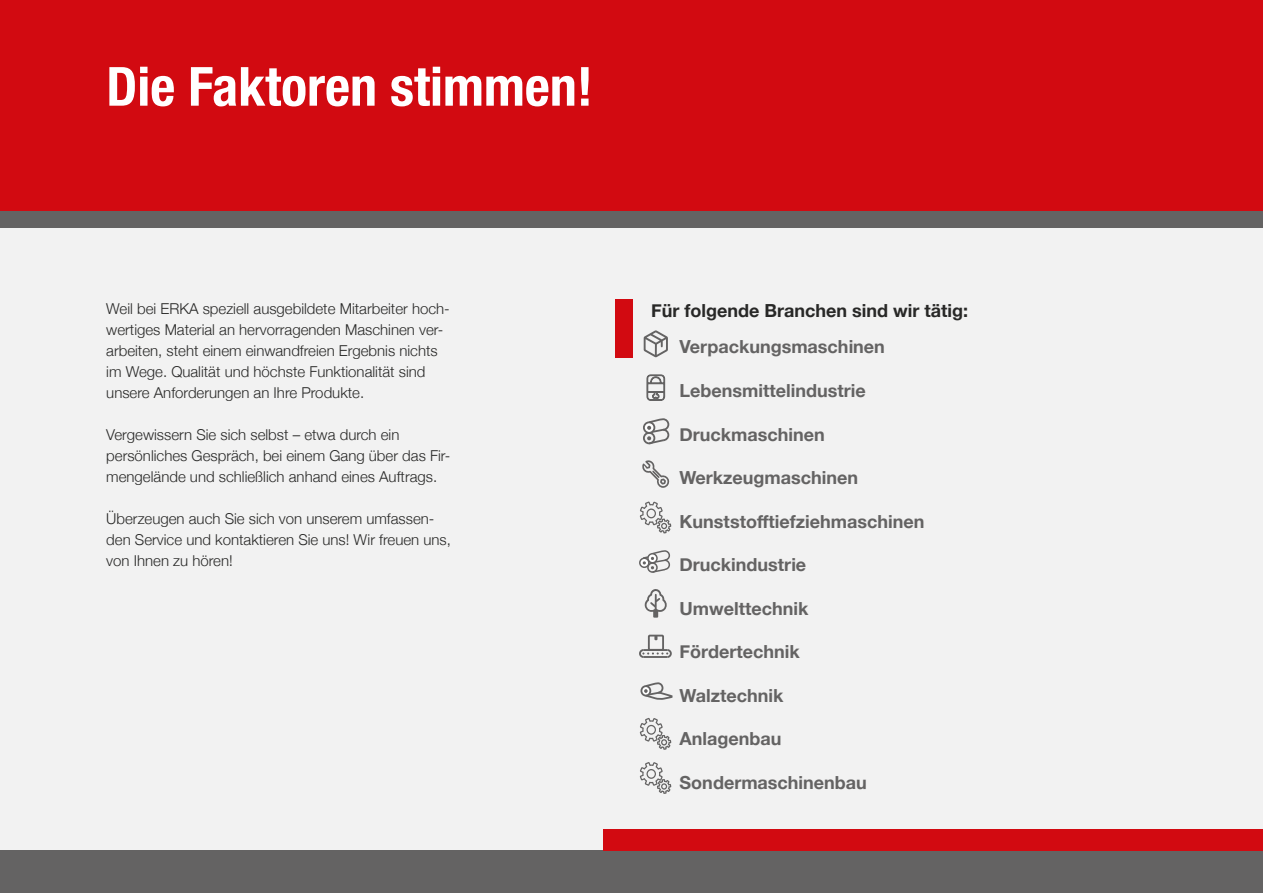
<style>
.page{position:relative;width:1263px;height:893px;background:#fff}
.page>*{position:absolute;margin:0;border:0;box-sizing:border-box;transform-origin:0 0}
.t1{font:700 condensed 54px "Helvetica Neue";color:#fff}
.t2{font:700 18px "Helvetica Neue";color:#646363}
.t3{font:700 18px "Helvetica Neue";color:#282827}
.t4{font:300 15px/21px "Helvetica Neue";color:#282827}
</style>
<div class="page">
<div style="left:0;top:227px;width:1263px;height:623px;background:#f2f2f2"></div>
<div style="left:0;top:850px;width:1263px;height:43px;background:#646363"></div>
<div style="left:0;top:209px;width:1263px;height:18px;background:#646363"></div>
<div style="left:0;top:0;width:1263px;height:210px;background:#d20a11"></div>
<div style="left:615px;top:299px;width:18px;height:58px;background:#d20a11"></div>
<svg style="left:644px;top:330px;width:24px;height:27px"></svg>
<div style="left:643px;top:432px;width:12px;height:12px;border:2px solid #646363;border-radius:50%"></div>
<div style="left:643px;top:421px;width:12px;height:13px;border:2px solid #646363;border-radius:50%"></div>
<svg style="left:645px;top:417px;width:25px;height:29px"></svg>
<svg style="left:642px;top:460px;width:28px;height:28px"></svg>
<div style="left:640px;top:685px;width:11px;height:11px;border:2px solid #646363;border-radius:50%"></div>
<svg style="left:643px;top:681px;width:31px;height:20px"></svg>
<div style="left:639px;top:557px;width:11px;height:11px;border:2px solid #646363;border-radius:50%"></div>
<svg style="left:641px;top:549px;width:30px;height:25px"></svg>
<svg style="left:638px;top:648px;width:35px;height:11px"></svg>
<div style="left:648px;top:635px;width:16px;height:16px;border:2px solid #646363"></div>
<svg style="left:654px;top:635px;width:3px;height:5px"></svg>
<svg style="left:644px;top:588px;width:23px;height:30px"></svg>
<svg style="left:640px;top:501px;width:31px;height:32px"></svg>
<svg style="left:640px;top:718px;width:31px;height:32px"></svg>
<svg style="left:640px;top:762px;width:31px;height:32px"></svg>
<svg style="left:646px;top:374px;width:20px;height:27px"></svg>
<div style="left:604px;top:829px;width:659px;height:21px;background:#d20a11"></div>
<h1 class="t1" style="left:106px;top:54px;width:488px">Die Faktoren stimmen!</h1>
<p class="t4" style="left:106px;top:297px;width:345px">Weil bei ERKA speziell ausgebildete Mitarbeiter hoch&shy;wertiges Material an hervorragenden Maschinen ver&shy;arbeiten, steht einem einwandfreien Ergebnis nichts im Wege. Qualität und höchste Funktionalität sind unsere Anforderungen an Ihre Produkte.</p>
<p class="t4" style="left:106px;top:423px;width:345px">Vergewissern Sie sich selbst – etwa durch ein persönliches Gespräch, bei einem Gang über das Fir&shy;mengelände und schließlich anhand eines Auftrags.</p>
<p class="t4" style="left:106px;top:507px;width:346px">Überzeugen auch Sie sich von unserem umfassen&shy;den Service und kontaktieren Sie uns! Wir freuen uns, von Ihnen zu hören!</p>
<p class="t3" style="left:651px;top:296px;width:318px">Für folgende Branchen sind wir tätig:</p>
<p class="t2" style="left:680px;top:333px;width:207px">Verpackungsmaschinen</p>
<p class="t2" style="left:680px;top:376px;width:188px">Lebensmittelindustrie</p>
<p class="t2" style="left:680px;top:420px;width:147px">Druckmaschinen</p>
<p class="t2" style="left:680px;top:463px;width:180px">Werkzeugmaschinen</p>
<p class="t2" style="left:680px;top:507px;width:246px">Kunststofftiefziehmaschinen</p>
<p class="t2" style="left:680px;top:550px;width:128px">Druckindustrie</p>
<p class="t2" style="left:680px;top:594px;width:130px">Umwelttechnik</p>
<p class="t2" style="left:680px;top:637px;width:122px">Fördertechnik</p>
<p class="t2" style="left:680px;top:681px;width:105px">Walztechnik</p>
<p class="t2" style="left:680px;top:724px;width:103px">Anlagenbau</p>
<p class="t2" style="left:680px;top:768px;width:189px">Sondermaschinenbau</p>
</div>
